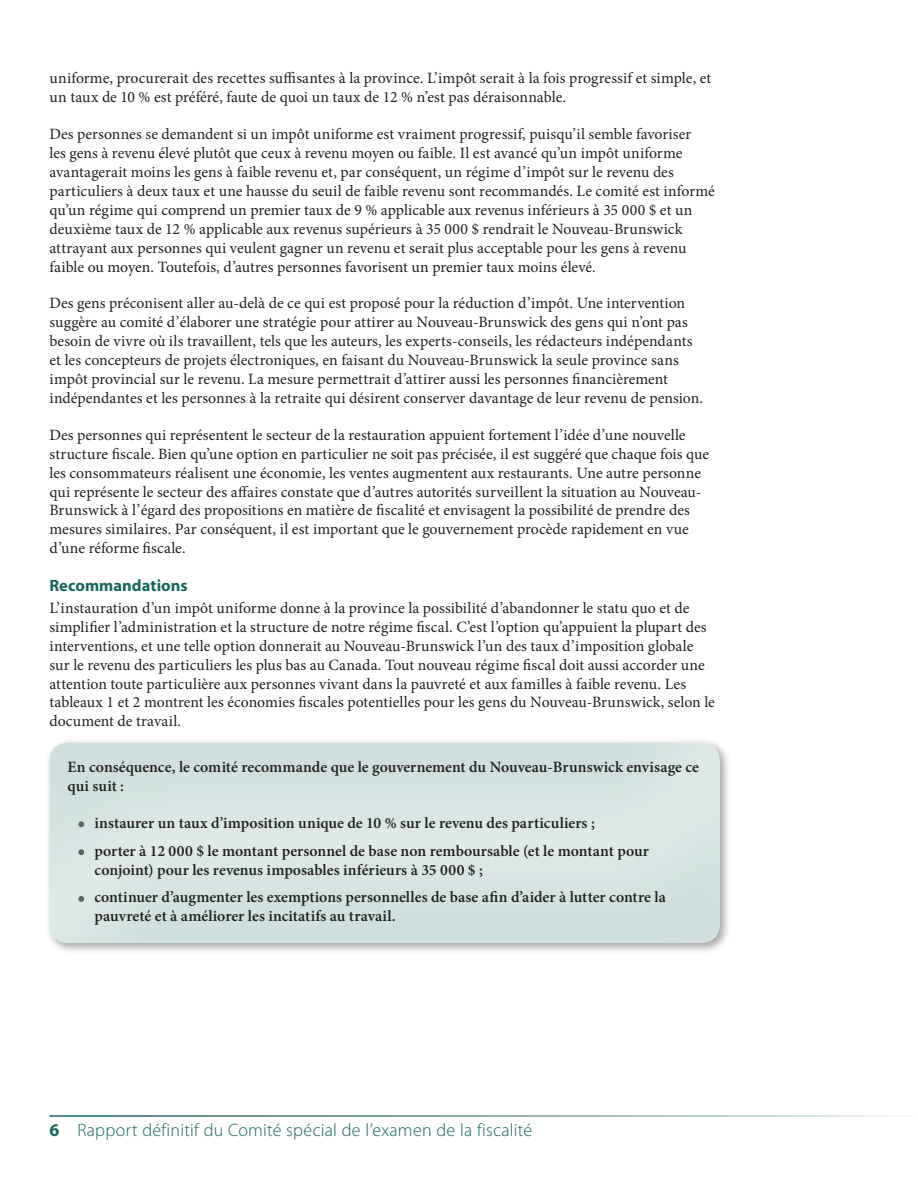
<style>
.page{position:relative;width:918px;height:1188px;background:#fff}
.page>*{position:absolute;margin:0;border:0;box-sizing:border-box;transform-origin:0 0}
.t1{font:300 18px "Myriad Pro";letter-spacing:.015em;color:#16675e}
.head_3{font:700 16.5px "Myriad Pro";color:#16675e}
.text{font:15.75px/18.9px "Minion Pro";color:#212120}
.bullet_list{font:600 15.75px/18.9px "Minion Pro";color:#212120}
.bullet_list_last{font:600 15.75px/18.9px "Minion Pro";color:#212120}
.text-2{font:600 15.75px/18.9px "Minion Pro";color:#212120}
.s1{color:#5f5f5f}
.s2{font-weight:700}
</style>
<div class="page">
<div style="left:44px;top:737px;width:687px;height:217px;background:#212120;opacity:.4"></div>
<div style="left:49px;top:730px;width:677px;height:214px;background:#fff;opacity:.4"></div>
<svg style="left:78px;top:821px;width:6px;height:6px"></svg>
<svg style="left:78px;top:849px;width:6px;height:6px"></svg>
<svg style="left:78px;top:896px;width:6px;height:6px"></svg>
<p class="text" style="left:50px;top:69px;width:663px">uniforme, procurerait des recettes suffisantes à la province. L’impôt serait à la fois progressif et simple, et un taux de 10 % est préféré, faute de quoi un taux de 12 % n’est pas déraisonnable.</p>
<p class="text" style="left:50px;top:125px;width:667px">Des personnes se demandent si un impôt uniforme est vraiment progressif, puisqu’il semble favoriser<br>les gens à revenu élevé plutôt que ceux à revenu moyen ou faible. Il est avancé qu’un impôt uniforme avantagerait moins les gens à faible revenu et, par conséquent, un régime d’impôt sur le revenu des particuliers à deux taux et une hausse du seuil de faible revenu sont recommandés. Le comité est informé qu’un régime qui comprend un premier taux de 9 % applicable aux revenus inférieurs à 35 000 $ et un deuxième taux de 12 % applicable aux revenus supérieurs à 35 000 $ rendrait le Nouveau-Brunswick attrayant aux personnes qui veulent gagner un revenu et serait plus acceptable pour les gens à revenu faible ou moyen. Toutefois, d’autres personnes favorisent un premier taux moins élevé.</p>
<p class="text" style="left:50px;top:294px;width:655px">Des gens préconisent aller au-delà de ce qui est proposé pour la réduction d’impôt. Une intervention suggère au comité d’élaborer une stratégie pour attirer au Nouveau-Brunswick des gens qui n’ont pas besoin de vivre où ils travaillent, tels que les auteurs, les experts-conseils, les rédacteurs indépendants et les concepteurs de projets électroniques, en faisant du Nouveau-Brunswick la seule province sans impôt provincial sur le revenu. La mesure permettrait d’attirer aussi les personnes financièrement indépendantes et les personnes à la retraite qui désirent conserver davantage de leur revenu de pension.</p>
<p class="text" style="left:50px;top:425px;width:661px">Des personnes qui représentent le secteur de la restauration appuient fortement l’idée d’une nouvelle structure fiscale. Bien qu’une option en particulier ne soit pas précisée, il est suggéré que chaque fois que les consommateurs réalisent une économie, les ventes augmentent aux restaurants. Une autre personne qui représente le secteur des affaires constate que d’autres autorités surveillent la situation au Nouveau-Brunswick à l’égard des propositions en matière de fiscalité et envisagent la possibilité de prendre des mesures similaires. Par conséquent, il est important que le gouvernement procède rapidement en vue d’une réforme fiscale.</p>
<p class="head_3" style="left:50px;top:576px;width:140px">Recommandations</p>
<p class="text" style="left:50px;top:599px;width:667px">L’instauration d’un impôt uniforme donne à la province la possibilité d’abandonner le statu quo et de simplifier l’administration et la structure de notre régime fiscal. C’est l’option qu’appuient la plupart des interventions, et une telle option donnerait au Nouveau-Brunswick l’un des taux d’imposition globale sur le revenu des particuliers les plus bas au Canada. Tout nouveau régime fiscal doit aussi accorder une attention toute particulière aux personnes vivant dans la pauvreté et aux familles à faible revenu. Les tableaux 1 et 2 montrent les économies fiscales potentielles pour les gens du Nouveau-Brunswick, selon le document de travail.</p>
<p class="text-2" style="left:68px;top:757px;width:633px">En conséquence, le comité recommande que le gouvernement du Nouveau-Brunswick envisage ce qui suit :</p>
<p class="bullet_list" style="left:78px;top:813px;width:518px"><span class="s1">•</span> instaurer un taux d’imposition unique de 10 % sur le revenu des particuliers ;</p>
<p class="bullet_list" style="left:95px;top:841px;width:556px;text-indent:-17px"><span class="s1">•</span> porter à 12 000 $ le montant personnel de base non remboursable (et le montant pour conjoint) pour les revenus imposables inférieurs à 35 000 $ ;</p>
<p class="bullet_list_last" style="left:95px;top:888px;width:573px;text-indent:-17px"><span class="s1">•</span> continuer d’augmenter les exemptions personnelles de base afin d’aider à lutter contre la pauvreté et à améliorer les incitatifs au travail.</p>
<p class="t1" style="left:50px;top:1120px;width:484px"><span class="s2">6</span> Rapport définitif du Comité spécial de l’examen de la fiscalité</p>
</div>
